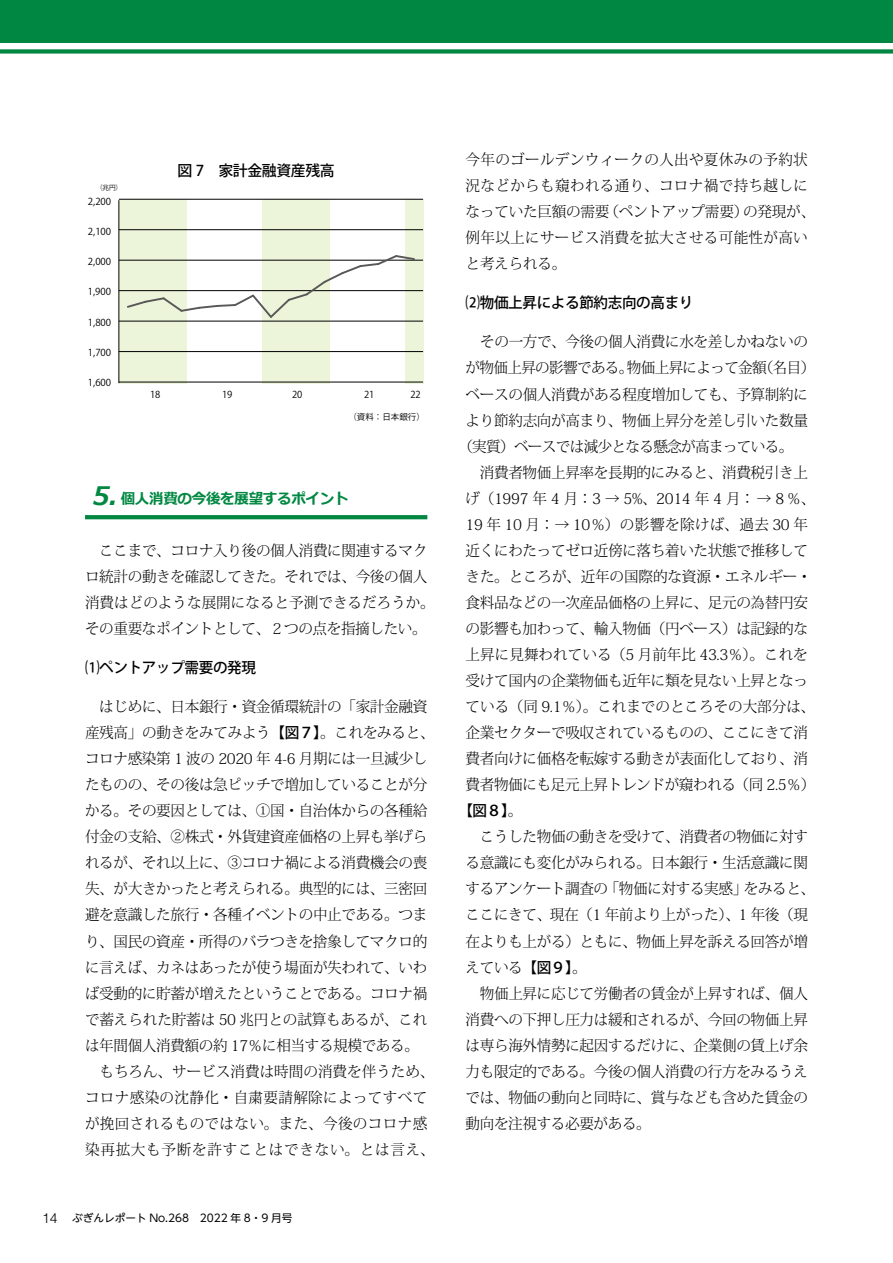
<style>
.page{position:relative;width:893px;height:1263px;background:#fff}
.page>*{position:absolute;margin:0;border:0;box-sizing:border-box;transform-origin:0 0}
.t1{font:300 14.85px/26.1px "Koz Min Pr 6 N";letter-spacing:-.025em;color:#000}
.t2{font:300 14.85px/26.1px "Koz Min Pr 6 N";letter-spacing:.02em;color:#000}
.t3{font:300 14.85px "Koz Min Pr 6 N";letter-spacing:-.045em;color:#000}
.t4{font:500 14.85px "Koz Go Pr 6 N";letter-spacing:-.025em;color:#000}
.t5{font:300 14.85px "Koz Min Pr 6 N";color:#000}
.t6{font:300 14.85px "Koz Min Pr 6 N";letter-spacing:-.005em;color:#000}
.t7{font:300 14.85px "Koz Min Pr 6 N";letter-spacing:.03em;color:#000}
.t8{font:700 14.85px "Meiryo";letter-spacing:-.025em;color:#008842}
.t9{font:10.65px "UD Shin Go NT Pro";color:#000}
.t10{font:9.6px "Koz Go Pr 6 N";color:#000}
.t11{font:8.55px "Koz Go Pr 6 N";color:#000}
.t12{font:6.75px "Koz Go Pr 6 N";color:#000}
.s1{font-style:italic;font-size:25.5px}
.s2{font-family:"Koz Go Pr 6 N";font-weight:500}
.s3{font-family:"Helvetica LT Std";font-weight:300;font-size:13.8px}
.s4{font-family:"Koz Min Pr 6 N";font-weight:300}
</style>
<div class="page">
<div style="left:0;top:0;width:893px;height:43px;background:#008842"></div>
<div style="left:0;top:49px;width:893px;height:5px;background:#008842"></div>
<div style="left:119px;top:199px;width:68px;height:184px;background:#ecf4d9"></div>
<div style="left:262px;top:199px;width:68px;height:184px;background:#ecf4d9"></div>
<div style="left:405px;top:199px;width:19px;height:184px;background:#ecf4d9"></div>
<hr style="left:119px;top:382px;width:304px;height:1px;background:#000">
<hr style="left:119px;top:351px;width:304px;height:1px;background:#000">
<hr style="left:119px;top:321px;width:304px;height:1px;background:#000">
<hr style="left:119px;top:290px;width:304px;height:1px;background:#000">
<hr style="left:119px;top:260px;width:304px;height:1px;background:#000">
<hr style="left:119px;top:229px;width:304px;height:1px;background:#000">
<hr style="left:119px;top:199px;width:304px;height:1px;background:#000">
<hr style="left:119px;top:200px;width:1px;height:183px;background:#000">
<svg style="left:125px;top:255px;width:291px;height:63px"></svg>
<svg style="left:85px;top:515px;width:342px;height:4px"></svg>
<p class="t12" style="left:96px;top:184px;width:27px">（兆円）</p>
<p class="t10" style="left:88px;top:196px;width:25px">2,200</p>
<p class="t10" style="left:88px;top:226px;width:25px">2,100</p>
<p class="t10" style="left:88px;top:256px;width:25px">2,000</p>
<p class="t10" style="left:88px;top:286px;width:25px">1,900</p>
<p class="t10" style="left:88px;top:317px;width:25px">1,800</p>
<p class="t10" style="left:88px;top:347px;width:25px">1,700</p>
<p class="t10" style="left:88px;top:377px;width:25px">1,600</p>
<p class="t4" style="left:178px;top:163px;width:159px">図 7　家計金融資産残高</p>
<p class="t10" style="left:150px;top:389px;width:12px">18</p>
<p class="t10" style="left:222px;top:389px;width:12px">19</p>
<p class="t10" style="left:292px;top:389px;width:12px">20</p>
<p class="t10" style="left:364px;top:389px;width:12px">21</p>
<p class="t10" style="left:411px;top:389px;width:12px">22</p>
<p class="t11" style="left:348px;top:412px;width:78px">（資料：日本銀行）</p>
<p class="t8" style="left:93px;top:488px;width:257px"><span class="s1">5.</span> 個人消費の今後を展望するポイント</p>
<p class="t1" style="left:85px;top:538px;width:351px">　ここまで、コロナ入り後の個人消費に関連するマクロ統計の動きを確認してきた。それでは、今後の個人消費はどのような展開になると予測できるだろうか。その重要なポイントとして、２つの点を指摘したい。</p>
<p class="t4" style="left:85px;top:659px;width:172px">⑴ペントアップ需要の発現</p>
<p class="t1" style="left:85px;top:694px;width:351px">　はじめに、日本銀行・資金循環統計の「家計金融資産残高」の動きをみてみよう<span class="s2">【図７】</span>。これをみると、コロナ感染第 1 波の 2020 年 4-6 月期には一旦減少したものの、その後は急ピッチで増加していることが分かる。その要因としては、①国・自治体からの各種給付金の支給、②株式・外貨建資産価格の上昇も挙げられるが、それ以上に、③コロナ禍による消費機会の喪失、が大きかったと考えられる。典型的には、三密回避を意識した旅行・各種イベントの中止である。つまり、国民の資産・所得のバラつきを捨象してマクロ的に言えば、カネはあったが使う場面が失われて、いわば受動的に貯蓄が増えたということである。コロナ禍で蓄えられた貯蓄は 50 兆円との試算もあるが、これは年間個人消費額の約 17％に相当する規模である。　もちろん、サービス消費は時間の消費を伴うため、コロナ感染の沈静化・自粛要請解除によってすべてが挽回されるものではない。また、今後のコロナ感染再拡大も予断を許すことはできない。とは言え、</p>
<p class="t9" style="left:42px;top:1210px;width:252px"><span class="s3">14</span> ぶぎんレポート No.268　2022 年 8・9 月号</p>
<p class="t2" style="left:466px;top:147px;width:351px">今年のゴールデンウィークの人出や夏休みの予約状況などからも窺われる通り、コロナ禍で持ち越しになっていた巨額の需要（ペントアップ需要）の発現が、例年以上にサービス消費を拡大させる可能性が高いと考えられる。</p>
<p class="t4" style="left:466px;top:295px;width:229px">⑵物価上昇による節約志向の高まり</p>
<p class="t1" style="left:466px;top:329px;width:344px">　その一方で、今後の個人消費に水を差しかねないの</p>
<p class="t3" style="left:466px;top:360px;width:351px">が物価上昇の影響である。物価上昇によって金額（名目）</p>
<p class="t1" style="left:466px;top:381px;width:344px">ベースの個人消費がある程度増加しても、予算制約に</p>
<p class="t1" style="left:466px;top:407px;width:344px">より節約志向が高まり、物価上昇分を差し引いた数量</p>
<p class="t3" style="left:458px;top:438px;width:336px">（実質）ベースでは減少となる懸念が高まっている。</p>
<p class="t1" style="left:466px;top:459px;width:344px">　消費者物価上昇率を長期的にみると、消費税引き上</p>
<p class="t1" style="left:466px;top:485px;width:351px">げ（1997 年 4 月：3 → 5%、2014 年 4 月： → 8 ％、</p>
<p class="t7" style="left:466px;top:516px;width:344px">19 年 10 月：→ 10％）の影響を除けば、過去 30 年</p>
<p class="t1" style="left:466px;top:538px;width:344px">近くにわたってゼロ近傍に落ち着いた状態で推移して</p>
<p class="t1" style="left:466px;top:564px;width:347px">きた。ところが、近年の国際的な資源・エネルギー・</p>
<p class="t1" style="left:466px;top:590px;width:344px">食料品などの一次産品価格の上昇に、足元の為替円安</p>
<p class="t1" style="left:466px;top:616px;width:344px">の影響も加わって、輸入物価（円ベース）は記録的な</p>
<p class="t5" style="left:466px;top:646px;width:344px">上昇に見舞われている（5 月前年比 43.3％）。これを</p>
<p class="t1" style="left:466px;top:668px;width:344px">受けて国内の企業物価も近年に類を見ない上昇となっ</p>
<p class="t6" style="left:466px;top:698px;width:351px">ている（同 9.1％）。これまでのところその大部分は、</p>
<p class="t1" style="left:466px;top:720px;width:344px">企業セクターで吸収されているものの、ここにきて消</p>
<p class="t1" style="left:466px;top:746px;width:344px">費者向けに価格を転嫁する動きが表面化しており、消</p>
<p class="t1" style="left:466px;top:772px;width:351px">費者物価にも足元上昇トレンドが窺われる（同 2.5％）</p>
<p class="t4" style="left:458px;top:802px;width:66px">【図８】<span class="s4">。</span></p>
<p class="t1" style="left:466px;top:824px;width:351px">　こうした物価の動きを受けて、消費者の物価に対する意識にも変化がみられる。日本銀行・生活意識に関するアンケート調査の「物価に対する実感」をみると、ここにきて、現在（1 年前より上がった）、1 年後（現在よりも上がる）ともに、物価上昇を訴える回答が増えている<span class="s2">【図９】</span>。<br>　物価上昇に応じて労働者の賃金が上昇すれば、個人消費への下押し圧力は緩和されるが、今回の物価上昇は専ら海外情勢に起因するだけに、企業側の賃上げ余力も限定的である。今後の個人消費の行方をみるうえでは、物価の動向と同時に、賞与なども含めた賃金の動向を注視する必要がある。</p>
</div>
